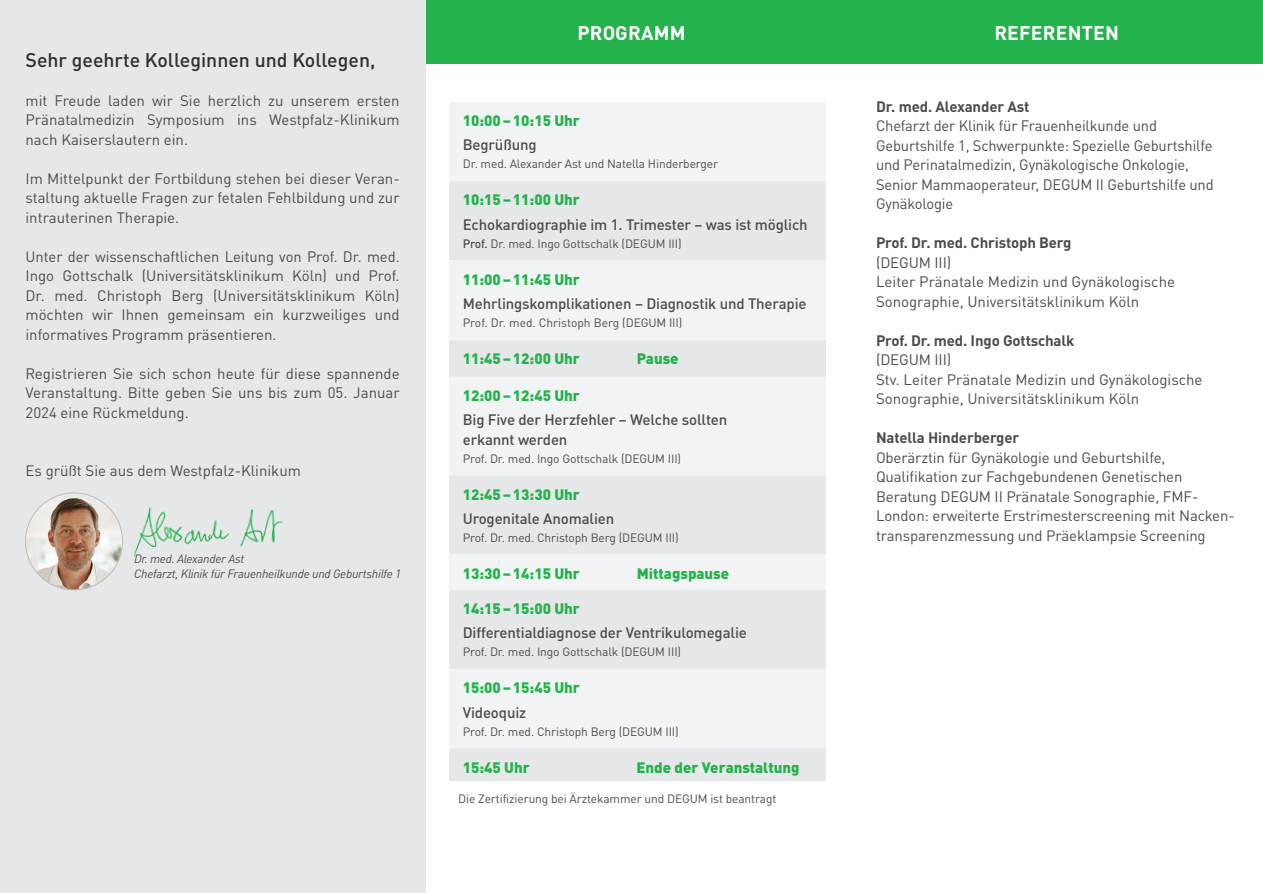
<style>
.page{position:relative;width:1263px;height:893px;background:#fff}
.page>*{position:absolute;margin:0;border:0;box-sizing:border-box;transform-origin:0 0}
.t1{font:500 19.5px "DINOT";color:#312f30}
.t2{font:700 19.5px "DINOT";letter-spacing:.01em;color:#fff}
.t3{font:15px/19.5px "DINOT";letter-spacing:-.01em;color:#4b4c4d}
.t4{font:500 15px/19.5px "DINOT";letter-spacing:-.01em;color:#4b4c4d}
.t5{font:900 15px "DINOT";color:#23b24b}
.t6{font:700 15px "DINOT";letter-spacing:-.01em;color:#4b4c4d}
.t7{font:12px "DINOT";letter-spacing:-.01em;color:#4b4c4d}
.t8{font:italic 12px/14.4px "DINOT";letter-spacing:-.02em;color:#4b4c4d}
.s1{font-weight:500}
</style>
<div class="page">
<div style="left:850px;top:0;width:413px;height:64px;background:#23b24b"></div>
<div style="left:449px;top:102px;width:377px;height:79px;background:#f2f3f4"></div>
<div style="left:449px;top:181px;width:377px;height:600px;background:#e6e7e9"></div>
<div style="left:449px;top:260px;width:377px;height:80px;background:#f2f3f4"></div>
<div style="left:449px;top:340px;width:377px;height:37px;background:#e6e7e9"></div>
<div style="left:449px;top:377px;width:377px;height:98px;background:#f2f3f4"></div>
<div style="left:449px;top:554px;width:377px;height:36px;background:#f2f3f4"></div>
<div style="left:449px;top:669px;width:377px;height:79px;background:#f2f3f4"></div>
<div style="left:425px;top:0;width:425px;height:64px;background:#23b24b"></div>
<div style="left:0;top:0;width:425px;height:893px;background:#e6e7e9"></div>
<img style="left:134px;top:507px;width:149px;height:50px">
<img style="left:26px;top:493px;width:97px;height:97px;border-radius:49px">
<h1 class="t1" style="left:26px;top:47px;width:351px">Sehr geehrte Kolleginnen und Kollegen,</h1>
<p class="t3" style="left:26px;top:90px;width:376px;text-align:justify">mit Freude laden wir Sie herzlich zu unserem ersten Pränatalmedizin Symposium ins Westpfalz-Klinikum nach Kaiserslautern ein.</p>
<p class="t3" style="left:26px;top:168px;width:376px;text-align:justify">Im Mittelpunkt der Fortbildung stehen bei dieser Veran&shy;staltung aktuelle Fragen zur fetalen Fehlbildung und zur intrauterinen Therapie.</p>
<p class="t3" style="left:26px;top:246px;width:376px;text-align:justify">Unter der wissenschaftlichen Leitung von Prof. Dr. med.<br>Ingo Gottschalk (Universitätsklinikum Köln) und Prof.<br>Dr. med. Christoph Berg (Universitätsklinikum Köln) möchten wir Ihnen gemeinsam ein kurzweiliges und informatives Programm präsentieren.</p>
<p class="t3" style="left:26px;top:363px;width:376px;text-align:justify">Registrieren Sie sich schon heute für diese spannende Veranstaltung. Bitte geben Sie uns bis zum 05. Januar 2024 eine Rückmeldung.</p>
<p class="t3" style="left:26px;top:461px;width:277px">Es grüßt Sie aus dem Westpfalz-Klinikum</p>
<p class="t8" style="left:134px;top:551px;width:268px">Dr. med. Alexander Ast<br>Chefarzt, Klinik für Frauenheilkunde und Geburtshilfe 1</p>
<h1 class="t2" style="left:577px;top:21px;width:110px">PROGRAMM</h1>
<p class="t5" style="left:463px;top:111px;width:119px">10:00–10:15 Uhr</p>
<p class="t4" style="left:463px;top:135px;width:75px">Begrüßung</p>
<p class="t7" style="left:463px;top:157px;width:257px">Dr. med. Alexander Ast und Natella Hinderberger</p>
<p class="t5" style="left:463px;top:190px;width:119px">10:15–11:00 Uhr</p>
<p class="t4" style="left:463px;top:214px;width:346px">Echokardiographie im 1. Trimester – was ist möglich</p>
<p class="t7" style="left:463px;top:236px;width:220px"><span class="s1">Prof.</span> Dr. med. Ingo Gottschalk (DEGUM III)</p>
<p class="t5" style="left:463px;top:269px;width:119px">11:00–11:45 Uhr</p>
<p class="t4" style="left:463px;top:293px;width:345px">Mehrlingskomplikationen – Diagnostik und Therapie</p>
<p class="t7" style="left:463px;top:315px;width:221px">Prof. Dr. med. Christoph Berg (DEGUM III)</p>
<p class="t5" style="left:463px;top:348px;width:119px">11:45–12:00 Uhr</p>
<p class="t5" style="left:637px;top:348px;width:43px">Pause</p>
<p class="t5" style="left:463px;top:385px;width:119px">12:00–12:45 Uhr</p>
<p class="t4" style="left:463px;top:410px;width:266px">Big Five der Herzfehler – Welche sollten erkannt werden</p>
<p class="t7" style="left:463px;top:451px;width:220px">Prof. Dr. med. Ingo Gottschalk (DEGUM III)</p>
<p class="t5" style="left:463px;top:484px;width:119px">12:45–13:30 Uhr</p>
<p class="t4" style="left:463px;top:508px;width:153px">Urogenitale Anomalien</p>
<p class="t7" style="left:463px;top:530px;width:218px">Prof. Dr. med. Christoph Berg (DEGUM III)</p>
<p class="t5" style="left:463px;top:563px;width:119px">13:30–14:15 Uhr</p>
<p class="t5" style="left:637px;top:563px;width:94px">Mittagspause</p>
<p class="t5" style="left:463px;top:599px;width:119px">14:15–15:00 Uhr</p>
<p class="t4" style="left:463px;top:623px;width:286px">Differentialdiagnose der Ventrikulomegalie</p>
<p class="t7" style="left:463px;top:645px;width:220px">Prof. Dr. med. Ingo Gottschalk (DEGUM III)</p>
<p class="t5" style="left:463px;top:678px;width:119px">15:00–15:45 Uhr</p>
<p class="t4" style="left:463px;top:702px;width:65px">Videoquiz</p>
<p class="t7" style="left:463px;top:724px;width:218px">Prof. Dr. med. Christoph Berg (DEGUM III)</p>
<p class="t5" style="left:463px;top:757px;width:69px">15:45 Uhr</p>
<p class="t5" style="left:636px;top:757px;width:165px">Ende der Veranstaltung</p>
<p class="t7" style="left:458px;top:791px;width:320px">Die Zertifizierung bei Ärztekammer und DEGUM ist beantragt</p>
<h1 class="t2" style="left:994px;top:21px;width:126px">REFERENTEN</h1>
<p class="t6" style="left:876px;top:96px;width:155px">Dr. med. Alexander Ast</p>
<p class="t3" style="left:876px;top:116px;width:339px">Chefarzt der Klinik für Frauenheilkunde und Geburtshilfe 1, Schwerpunkte: Spezielle Geburtshilfe und Perinatalmedizin, Gynäkologische Onkologie, Senior Mammaoperateur, DEGUM II Geburtshilfe und Gynäkologie</p>
<p class="t6" style="left:876px;top:233px;width:197px">Prof. Dr. med. Christoph Berg</p>
<p class="t3" style="left:876px;top:252px;width:301px">(DEGUM III)<br>Leiter Pränatale Medizin und Gynäkologische<br>Sonographie, Universitätsklinikum Köln</p>
<p class="t6" style="left:876px;top:330px;width:200px">Prof. Dr. med. Ingo Gottschalk</p>
<p class="t3" style="left:876px;top:350px;width:328px">(DEGUM III)<br>Stv. Leiter Pränatale Medizin und Gynäkologische<br>Sonographie, Universitätsklinikum Köln</p>
<p class="t6" style="left:876px;top:428px;width:145px">Natella Hinderberger</p>
<p class="t3" style="left:876px;top:447px;width:360px">Oberärztin für Gynäkologie und Geburtshilfe, Qualifikation zur Fachgebundenen Genetischen Beratung DEGUM II Pränatale Sonographie, FMF-London: erweiterte Erstrimesterscreening mit Nacken&shy;transparenzmessung und Präeklampsie Screening</p>
</div>
